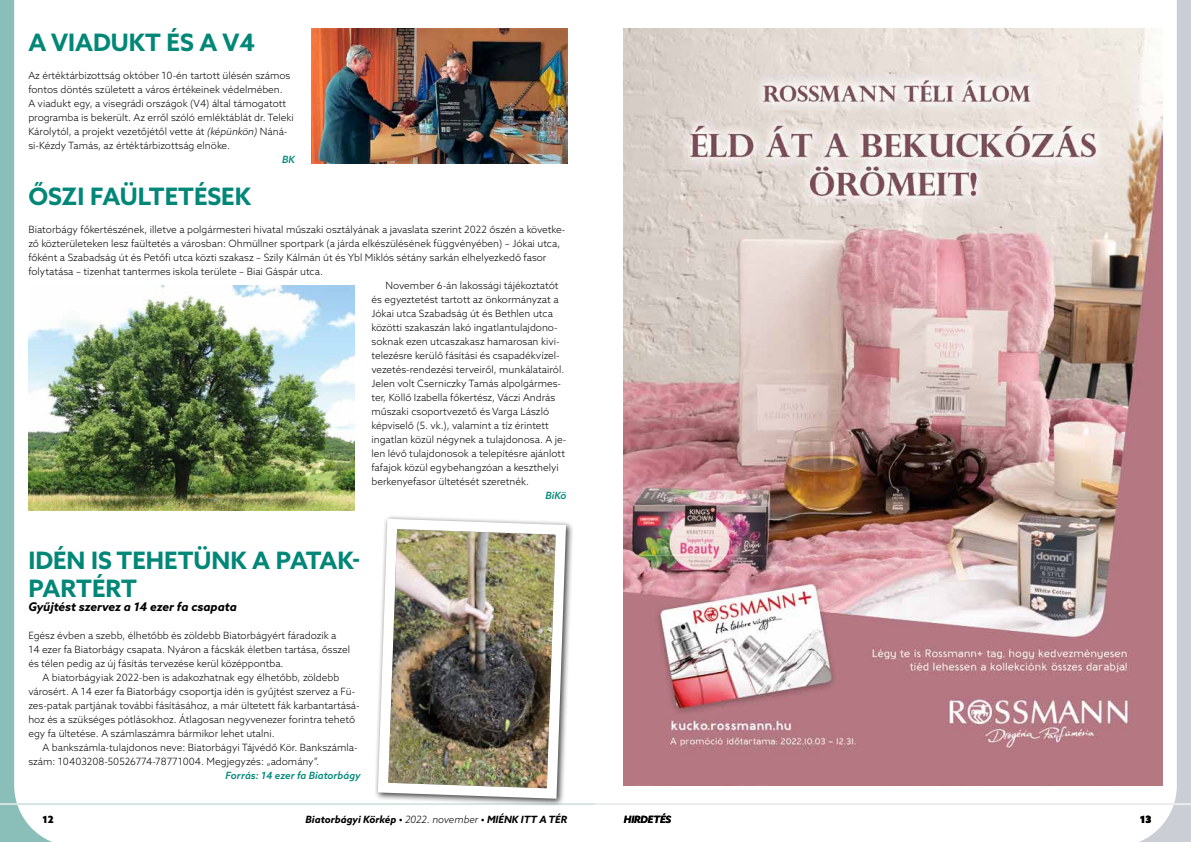
<style>
.page{position:relative;width:1191px;height:842px;background:#fff}
.page>*{position:absolute;margin:0;border:0;box-sizing:border-box;transform-origin:0 0}
.t1{font:700 24px/28px "Azo Sans";color:#008777}
.t2{font:italic 700 12px "Azo Sans";color:#000}
.t3{font:300 10px/14px "Azo Sans";color:#000}
.t4{font:italic 700 10px "Azo Sans";color:#000}
.t5{font:italic 500 10px "Azo Sans";color:#008777}
.t6{font:900 10px "Azo Sans";color:#000}
.s1{font-style:italic}
.s2{font-weight:300}
</style>
<div class="page">
<svg style="left:0;top:0;width:76px;height:842px"></svg>
<hr style="left:0;top:803px;width:595px;height:2px;background:#d4e5e3">
<img style="left:312px;top:28px;width:255px;height:135px">
<div style="left:374px;top:515px;width:200px;height:291px;background:#000;opacity:.75"></div>
<img style="left:374px;top:515px;width:197px;height:289px">
<svg style="left:1115px;top:0;width:76px;height:842px"></svg>
<hr style="left:595px;top:803px;width:596px;height:2px;background:#eaecef">
<img style="left:624px;top:28px;width:538px;height:757px">
<img style="left:28px;top:285px;width:326px;height:225px">
<h1 class="t1" style="left:28px;top:28px;width:228px">A VIADUKT ÉS A V4</h1>
<p class="t3" style="left:28px;top:68px;width:267px">Az értéktárbizottság október 10-én tartott ülésén számos fontos döntés született a város értékeinek védelmében.<br>A viadukt egy, a visegrádi országok (V4) által támogatott programba is bekerült. Az erről szóló emléktáblát dr. Teleki Károlytól, a projekt vezetőjétől vette át <span class="s1">(képünkön)</span> Náná&shy;si-Kézdy Tamás, az értéktárbizottság elnöke.</p>
<p class="t5" style="left:282px;top:153px;width:14px">BK</p>
<h1 class="t1" style="left:28px;top:182px;width:224px">ŐSZI FAÜLTETÉSEK</h1>
<p class="t3" style="left:28px;top:222px;width:538px">Biatorbágy főkertészének, illetve a polgármesteri hivatal műszaki osztályának a javaslata szerint 2022 őszén a követke-</p>
<p class="t3" style="left:28px;top:236px;width:533px">ző közterületeken lesz faültetés a városban: Ohmüllner sportpark (a járda elkészülésének függvényében) – Jókai utca,</p>
<p class="t3" style="left:28px;top:250px;width:519px">főként a Szabadság út és Petőfi utca közti szakasz – Szily Kálmán út és Ybl Miklós sétány sarkán elhelyezkedő fasor</p>
<p class="t3" style="left:28px;top:264px;width:296px">folytatása – tizenhat tantermes iskola területe – Biai Gáspár utca.</p>
<p class="t3" style="left:386px;top:278px;width:174px">November 6-án lakossági tájékoztatót</p>
<p class="t3" style="left:371px;top:292px;width:189px">és egyeztetést tartott az önkormányzat a</p>
<p class="t3" style="left:371px;top:306px;width:183px">Jókai utca Szabadság út és Bethlen utca</p>
<p class="t3" style="left:371px;top:320px;width:188px">közötti szakaszán lakó ingatlantulajdono-</p>
<p class="t3" style="left:371px;top:334px;width:190px">soknak ezen utcaszakasz hamarosan kivi-</p>
<p class="t3" style="left:371px;top:348px;width:190px">telezésre kerülő fásítási és csapadékvízel-</p>
<p class="t3" style="left:371px;top:362px;width:194px">vezetés-rendezési terveiről, munkálatairól.</p>
<p class="t3" style="left:371px;top:376px;width:191px">Jelen volt Cserniczky Tamás alpolgármes-</p>
<p class="t3" style="left:371px;top:390px;width:185px">ter, Köllő Izabella főkertész, Váczi András</p>
<p class="t3" style="left:371px;top:404px;width:179px">műszaki csoportvezető és Varga László</p>
<p class="t3" style="left:371px;top:418px;width:179px">képviselő (5. vk.), valamint a tíz érintett</p>
<p class="t3" style="left:371px;top:432px;width:196px">ingatlan közül négynek a tulajdonosa. A je-</p>
<p class="t3" style="left:371px;top:446px;width:195px">len lévő tulajdonosok a telepítésre ajánlott</p>
<p class="t3" style="left:371px;top:460px;width:189px">fafajok közül egybehangzóan a keszthelyi</p>
<p class="t3" style="left:371px;top:474px;width:159px">berkenyefasor ültetését szeretnék.</p>
<p class="t5" style="left:545px;top:489px;width:22px">BiKö</p>
<h1 class="t1" style="left:28px;top:546px;width:333px">IDÉN IS TEHETÜNK A PATAK-<br>PARTÉRT</h1>
<p class="t2" style="left:28px;top:599px;width:210px">Gyűjtést szervez a 14 ezer fa csapata</p>
<p class="t3" style="left:28px;top:628px;width:323px">Egész évben a szebb, élhetőbb és zöldebb Biatorbágyért fáradozik a<br>14 ezer fa Biatorbágy csapata. Nyáron a fácskák életben tartása, ősszel és télen pedig az új fásítás tervezése kerül középpontba.</p>
<p class="t3" style="left:28px;top:670px;width:333px;text-indent:14px">A biatorbágyiak 2022-ben is adakozhatnak egy élhetőbb, zöldebb városért. A 14 ezer fa Biatorbágy csoportja idén is gyűjtést szervez a Fü&shy;zes-patak partjának további fásításához, a már ültetett fák karbantartásá&shy;hoz és a szükséges pótlásokhoz. Átlagosan negyvenezer forintra tehető egy fa ültetése. A számlaszámra bármikor lehet utalni.</p>
<p class="t3" style="left:28px;top:740px;width:331px;text-indent:14px">A bankszámla-tulajdonos neve: Biatorbágyi Tájvédő Kör. Bankszámla&shy;szám: 10403208-50526774-78771004. Megjegyzés: „adomány”.</p>
<p class="t5" style="left:226px;top:769px;width:136px">Forrás: 14 ezer fa Biatorbágy</p>
<p class="t6" style="left:43px;top:813px;width:13px">12</p>
<p class="t4" style="left:306px;top:813px;width:263px">Biatorbágyi Körkép • <span class="s2">2022. november</span> • MIÉNK ITT A TÉR</p>
<p class="t4" style="left:624px;top:813px;width:49px">HIRDETÉS</p>
<p class="t6" style="left:1140px;top:813px;width:13px">13</p>
</div>
